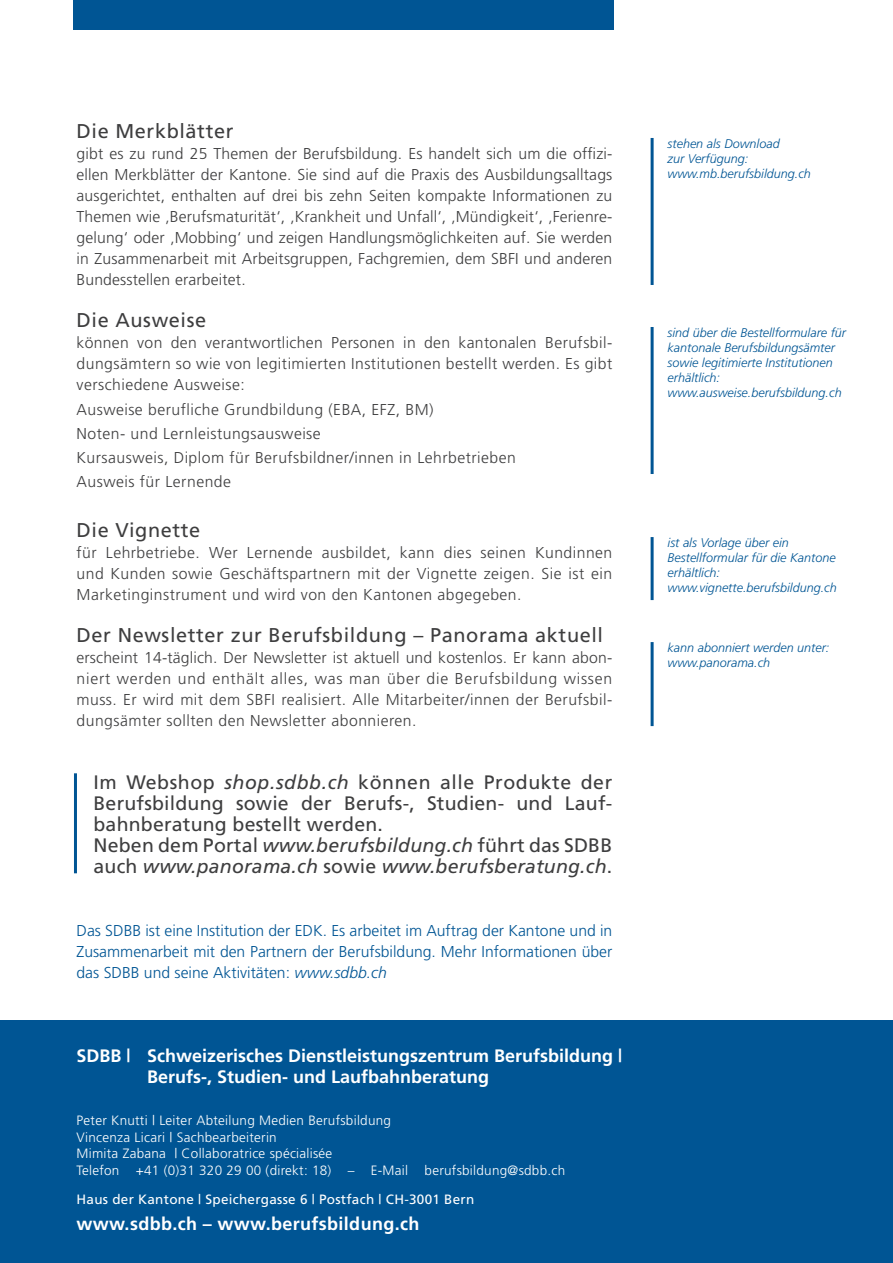
<style>
.page{position:relative;width:893px;height:1263px;background:#fff}
.page>*{position:absolute;margin:0;border:0;box-sizing:border-box;transform-origin:0 0}
.t1{font:19.95px "Frutiger";letter-spacing:.03em;color:#3e3e3f}
.t2{font:19.5px/21px "Frutiger";letter-spacing:.01em;color:#3e3e3f}
.t3{font:700 18px/21px "Frutiger";color:#fff}
.t4{font:700 18px "Frutiger";letter-spacing:.02em;color:#fff}
.t5{font:300 15.75px/21px "Frutiger";letter-spacing:.03em;color:#3e3e3f;text-align:justify}
.t6{font:300 15.75px/21px "Frutiger";color:#005594;text-align:justify}
.t7{font:300 13.5px/16.5px "Frutiger";letter-spacing:.02em;color:#fff}
.t8{font:13.5px "Frutiger";letter-spacing:.02em;color:#fff}
.t9{font:italic 300 12.6px/15px "Frutiger";color:#005594}
.s1{font-style:italic}
</style>
<div class="page">
<div style="left:0;top:1020px;width:893px;height:243px;background:#005594"></div>
<div style="left:73px;top:0;width:541px;height:30px;background:#005594"></div>
<hr style="left:74px;top:773px;width:3px;height:100px;background:#005594">
<hr style="left:651px;top:138px;width:3px;height:147px;background:#005594">
<hr style="left:651px;top:327px;width:3px;height:147px;background:#005594">
<hr style="left:651px;top:537px;width:3px;height:63px;background:#005594">
<hr style="left:651px;top:642px;width:3px;height:84px;background:#005594">
<p class="t1" style="left:77px;top:119px;width:158px">Die Merkblätter</p>
<p class="t5" style="left:77px;top:143px;width:537px">gibt es zu rund 25 Themen der Berufsbildung. Es handelt sich um die offizi&shy;ellen Merkblätter der Kantone. Sie sind auf die Praxis des Ausbildungsalltags ausgerichtet, enthalten auf drei bis zehn Seiten kompakte Informationen zu Themen wie ‚Berufsmaturität‘, ‚Krankheit und Unfall‘, ‚Mündigkeit‘, ‚Ferienre&shy;gelung‘ oder ‚Mobbing‘ und zeigen Handlungsmöglichkeiten auf. Sie werden in Zusammenarbeit mit Arbeitsgruppen, Fachgremien, dem SBFI und anderen Bundesstellen erarbeitet.</p>
<p class="t1" style="left:77px;top:308px;width:131px">Die Ausweise</p>
<p class="t5" style="left:77px;top:332px;width:537px">können von den verantwortlichen Personen in den kantonalen Berufsbil&shy;dungsämtern so wie von legitimierten Institutionen bestellt werden. Es gibt verschiedene Ausweise:</p>
<p class="t5" style="left:77px;top:398px;width:441px;line-height:24px;text-align:left">Ausweise berufliche Grundbildung (EBA, EFZ, BM)<br>Noten- und Lernleistungsausweise<br>Kursausweis, Diplom für Berufsbildner/innen in Lehrbetrieben Ausweis für Lernende</p>
<p class="t1" style="left:77px;top:518px;width:125px">Die Vignette</p>
<p class="t5" style="left:77px;top:542px;width:537px">für Lehrbetriebe. Wer Lernende ausbildet, kann dies seinen Kundinnen und Kunden sowie Geschäftspartnern mit der Vignette zeigen. Sie ist ein Marketinginstrument und wird von den Kantonen abgegeben.</p>
<p class="t1" style="left:77px;top:623px;width:528px">Der Newsletter zur Berufsbildung – Panorama aktuell</p>
<p class="t5" style="left:77px;top:647px;width:537px">erscheint 14-täglich. Der Newsletter ist aktuell und kostenlos. Er kann abon&shy;niert werden und enthält alles, was man über die Berufsbildung wissen muss. Er wird mit dem SBFI realisiert. Alle Mitarbeiter/innen der Berufsbil&shy;dungsämter sollten den Newsletter abonnieren.</p>
<p class="t2" style="left:94px;top:772px;width:520px">Im Webshop <span class="s1">shop.sdbb.ch</span> können alle Produkte der Berufsbildung sowie der Berufs-, Studien- und Lauf&shy;bahnberatung bestellt werden.<br>Neben dem Portal <span class="s1">www.berufsbildung.ch</span> führt das SDBB auch <span class="s1">www.panorama.ch</span> sowie <span class="s1">www.berufsberatung.ch</span>.</p>
<p class="t6" style="left:77px;top:920px;width:537px">Das SDBB ist eine Institution der EDK. Es arbeitet im Auftrag der Kantone und in Zusammenarbeit mit den Partnern der Berufsbildung. Mehr Informationen über das SDBB und seine Aktivitäten: <span class="s1">www.sdbb.ch</span></p>
<p class="t3" style="left:147px;top:1045px;width:477px;text-indent:-71px">SDBB | Schweizerisches Dienstleistungszentrum Berufsbildung |<br>Berufs-, Studien- und Laufbahnberatung</p>
<p class="t7" style="left:77px;top:1112px;width:490px">Peter Knutti | Leiter Abteilung Medien Berufsbildung<br>Vincenza Licari | Sachbearbeiterin<br>Mimita Zabana | Collaboratrice spécialisée<br>Telefon +41 (0)31 320 29 00 (direkt: 18) – E-Mail berufsbildung@sdbb.ch</p>
<p class="t8" style="left:77px;top:1191px;width:399px">Haus der Kantone | Speichergasse 6 | Postfach | CH-3001 Bern</p>
<p class="t4" style="left:77px;top:1213px;width:344px">www.sdbb.ch – www.berufsbildung.ch</p>
<p class="t9" style="left:668px;top:136px;width:145px">stehen als Download<br>zur Verfügung: www.mb.berufsbildung.ch</p>
<p class="t9" style="left:668px;top:325px;width:180px">sind über die Bestellformulare für kantonale Berufsbildungsämter sowie legitimierte Institutionen erhältlich: www.ausweise.berufsbildung.ch</p>
<p class="t9" style="left:668px;top:535px;width:171px">ist als Vorlage über ein<br>Bestellformular für die Kantone erhältlich: www.vignette.berufsbildung.ch</p>
<p class="t9" style="left:668px;top:640px;width:163px">kann abonniert werden unter: www.panorama.ch</p>
</div>
